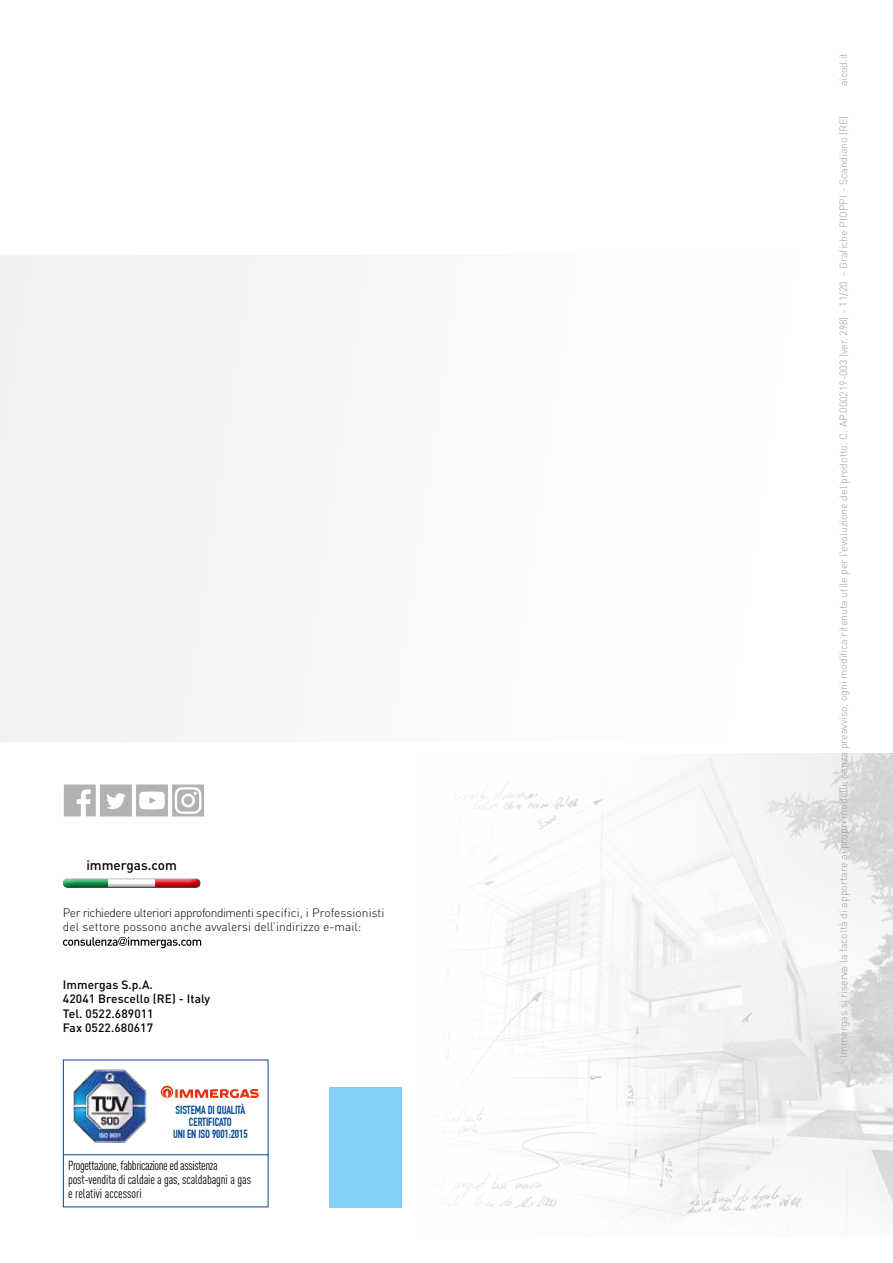
<style>
.page{position:relative;width:893px;height:1263px;background:#fff}
.page>*{position:absolute;margin:0;border:0;box-sizing:border-box;transform-origin:0 0}
.t1{font:500 13.5px "DIN";color:#000}
.t2{font:13.05px/14px "DIN Cond";letter-spacing:-.01em;color:#000}
.t3{font:300 12px/14.4px "DIN";color:#000}
.t4{font:500 12px/14.4px "DIN";letter-spacing:.005em;color:#000}
.t5{font:700 11.55px/12px "DIN Condensed";letter-spacing:-.01em;color:#004994;text-align:center}
.t6{font:300 10.5px "DIN";color:#9d9d9c}
</style>
<div class="page">
<img style="left:401px;top:753px;width:492px;height:484px">
<div style="left:0;top:255px;width:893px;height:486px;background:#f9f9f9"></div>
<svg style="left:62px;top:878px;width:139px;height:10px"></svg>
<hr style="left:63px;top:1154px;width:205px;height:1px;background:#004994">
<svg style="left:161px;top:1086px;width:98px;height:12px"></svg>
<svg style="left:63px;top:937px;width:138px;height:11px"></svg>
<img style="left:73px;top:1070px;width:73px;height:73px">
<svg style="left:64px;top:784px;width:140px;height:32px"></svg>
<div style="left:329px;top:1087px;width:72px;height:121px;background:#82d0f5"></div>
<p class="t1" style="left:86px;top:856px;width:92px">immergas.com</p>
<p class="t3" style="left:63px;top:905px;width:323px">Per richiedere ulteriori approfondimenti specifici, i Professionisti del settore possono anche avvalersi dell’indirizzo e-mail:</p>
<p class="t4" style="left:63px;top:977px;width:149px">Immergas S.p.A.<br>42041 Brescello (RE) - Italy<br>Tel. 0522.689011<br>Fax 0522.680617</p>
<p class="t5" style="left:173px;top:1104px;width:76px">SISTEMA DI QUALITÀ<br>CERTIFICATO<br>UNI EN ISO 9001:2015</p>
<p class="t2" style="left:68px;top:1158px;width:185px">Progettazione, fabbricazione ed assistenza post-vendita di caldaie a gas, scaldabagni a gas e relativi accessori</p>
<p class="t6" style="left:837px;top:86px;width:35px;rotate:-90deg">aicod.it</p>
<p class="t6" style="left:837px;top:1058px;width:944px;rotate:-90deg">Immergas si riserva la facoltà di apportare ai propri modelli, senza preavviso, ogni modifica ritenuta utile per l’evoluzione del prodotto. C. AP.000219-003 (ver. 298) - 11/20 - Grafiche PIOPPI - Scandiano (RE)</p>
</div>
